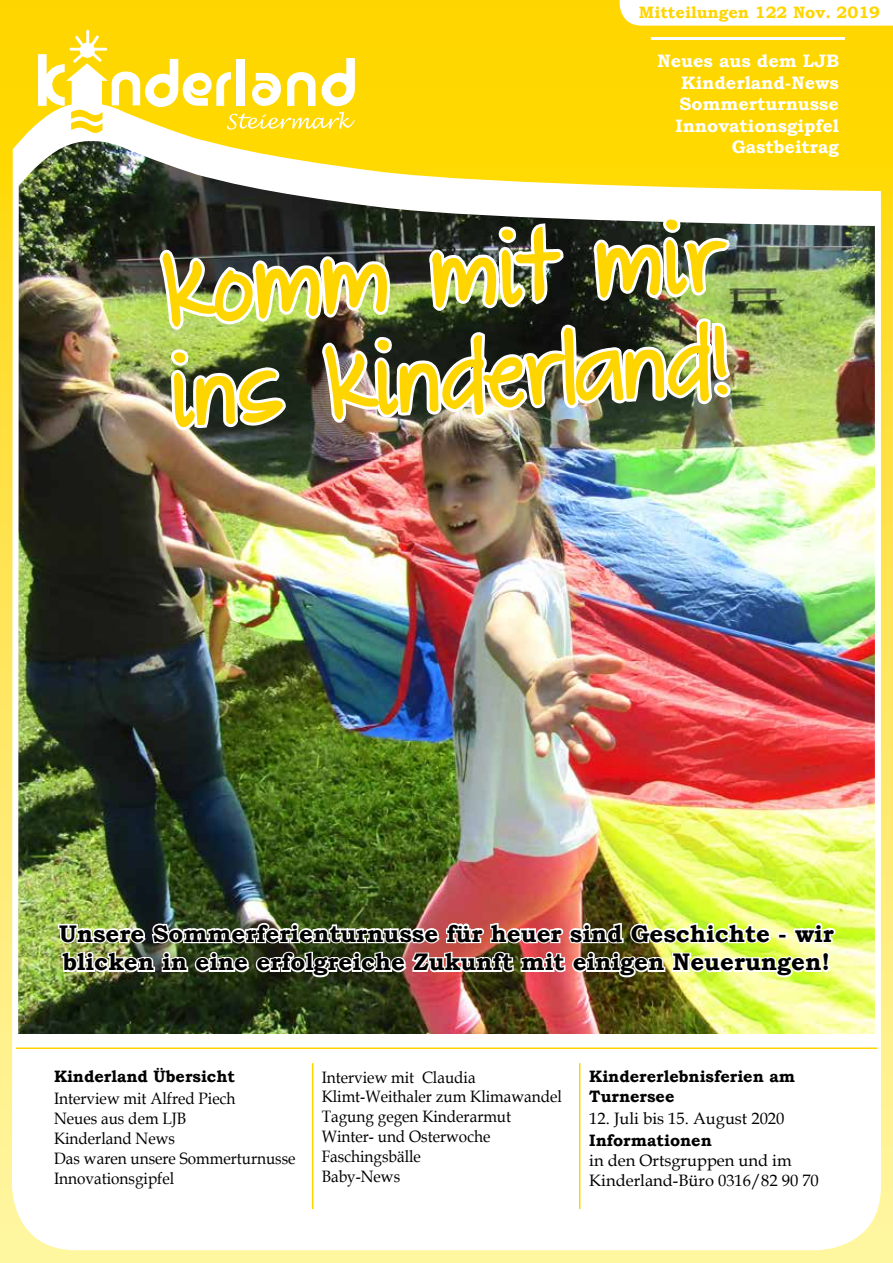
<style>
.page{position:relative;width:893px;height:1263px;background:#fff}
.page>*{position:absolute;margin:0;border:0;box-sizing:border-box;transform-origin:0 0}
.t1{font:700 85.5px/102.4px "The Great Escape";color:#ffd500}
.t2{font:700 24px/28.8px "Bookman Old Style";color:#000}
.t3{font:700 18px/21.6px "Bookman Old Style";color:#fff;text-align:right}
.t4{font:16.5px/19.8px "Book Antiqua";color:#000;scale:.93 1}
.t5{font:16.5px/19.8px "Book Antiqua";color:#000}
.t6{font:700 16.5px/19.8px "Bookman Old Style";color:#000}
.t7{font:700 16.5px "Bookman Old Style";color:#ffd500}
</style>
<div class="page">
<img style="left:0;top:0;width:893px;height:1263px">
<hr style="left:312px;top:1063px;width:1px;height:146px;background:#ffd500">
<hr style="left:579px;top:1063px;width:1px;height:146px;background:#ffd500">
<img style="left:57px;top:914px;width:781px;height:77px">
<hr style="left:16px;top:1047px;width:861px;height:2px;background:#ffd500">
<img style="left:38px;top:0;width:855px;height:606px">
<p class="t7" style="left:639px;top:1px;width:243px">Mitteilungen 122 Nov. 2019</p>
<p class="t3" style="left:657px;top:50px;width:183px">Neues aus dem LJB<br>Kinderland-News<br>Sommerturnusse<br>Innovationsgipfel<br>Gastbeitrag</p>
<h1 class="t1" style="left:159px;top:247px;width:563px;rotate:-4deg">Komm mit mir ins Kinderland!</h1>
<h2 class="t2" style="left:59px;top:919px;width:776px">Unsere Sommerferienturnusse für heuer sind Geschichte - wir blicken in eine erfolgreiche Zukunft mit einigen Neuerungen!</h2>
<p class="t6" style="left:54px;top:1067px;width:182px">Kinderland Übersicht</p>
<p class="t4" style="left:54px;top:1088px;width:261px">Interview mit Alfred Piech<br>Neues aus dem LJB<br>Kinderland News<br>Das waren unsere Sommerturnusse<br>Innovationsgipfel</p>
<p class="t4" style="left:322px;top:1067px;width:260px">Interview mit Claudia<br>Klimt-Weithaler zum Klimawandel<br>Tagung gegen Kinderarmut<br>Winter- und Osterwoche<br>Faschingsbälle<br>Baby-News</p>
<p class="t6" style="left:589px;top:1067px;width:207px">Kindererlebnisferien am<br>Turnersee</p>
<p class="t5" style="left:589px;top:1108px;width:197px">12. Juli bis 15. August 2020</p>
<p class="t6" style="left:589px;top:1130px;width:124px">Informationen</p>
<p class="t5" style="left:589px;top:1150px;width:231px">in den Ortsgruppen und im<br>Kinderland-Büro 0316/82 90 70</p>
</div>
